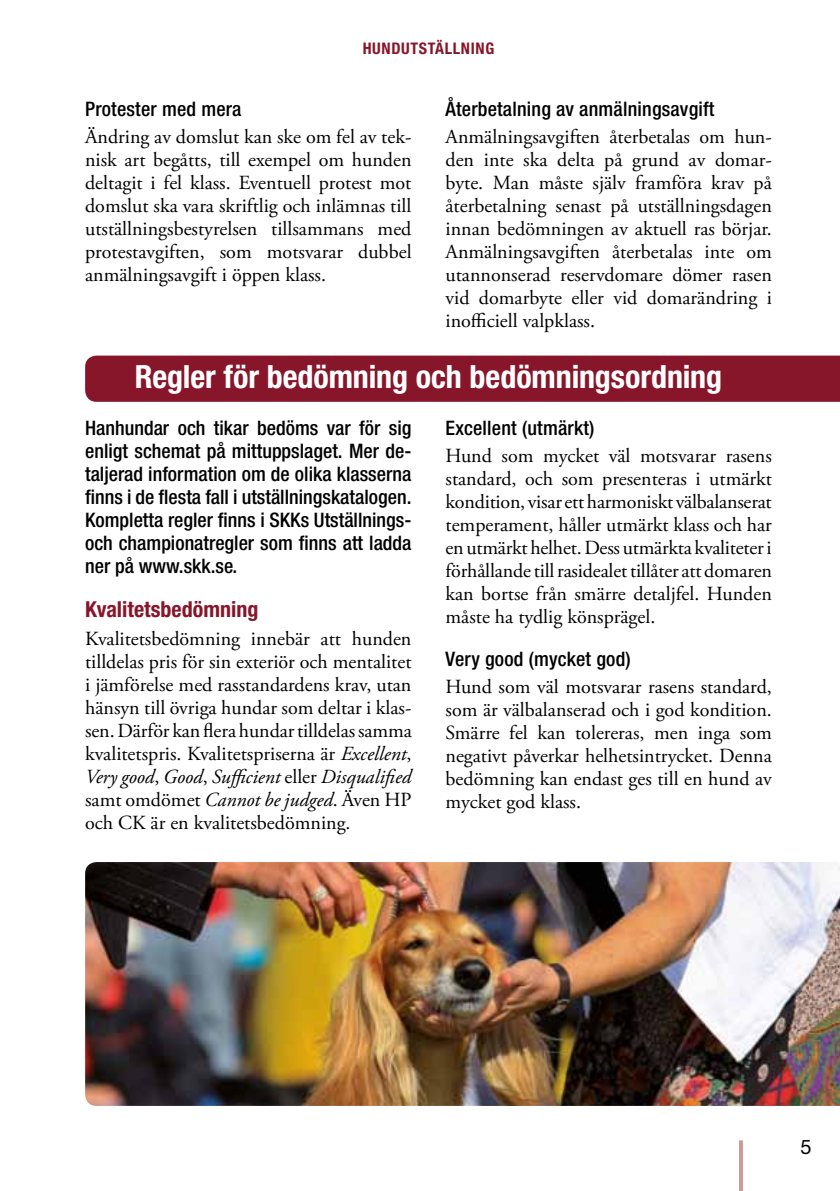
<style>
.page{position:relative;width:840px;height:1191px;background:#fff}
.page>*{position:absolute;margin:0;border:0;box-sizing:border-box;transform-origin:0 0}
.t1{font:700 condensed 32px "Helvetica Neue LT Std";letter-spacing:-.005em;color:#fff}
.t2{font:700 condensed 22px "Helvetica Neue LT Std";color:#87162b}
.t3{font:20px/23px "Adobe Garamond Pro";color:#000;text-align:justify}
.t4{font:500 condensed 20px/23px "Helvetica Neue LT Std";letter-spacing:.01em;color:#000;text-align:justify}
.t5{font:20px "Helvetica Neue LT Std";color:#000}
.t6{font:700 condensed 16px "Helvetica Neue LT Std";letter-spacing:.04em;color:#87162b}
.s1{font-style:italic}
</style>
<div class="page">
<svg style="left:739px;top:1140px;width:3px;height:51px"></svg>
<div style="left:85px;top:355px;width:754px;height:47px;background:#87162b"></div>
<img style="left:85px;top:862px;width:754px;height:244px">
<p class="t6" style="left:362px;top:39px;width:133px">HUNDUTSTÄLLNING</p>
<p class="t4" style="left:85px;top:97px;width:158px">Protester med mera</p>
<p class="t3" style="left:85px;top:126px;width:328px">Ändring av domslut kan ske om fel av tek&shy;nisk art begåtts, till exempel om hunden deltagit i fel klass. Eventuell protest mot domslut ska vara skriftlig och inlämnas till utställningsbestyrelsen tillsammans med protestavgiften, som motsvarar dubbel anmälningsavgift i öppen klass.</p>
<p class="t4" style="left:445px;top:97px;width:270px">Återbetalning av anmälningsavgift</p>
<p class="t3" style="left:445px;top:126px;width:328px">Anmälningsavgiften återbetalas om hun&shy;den inte ska delta på grund av domar&shy;byte. Man måste själv framföra krav på återbetalning senast på utställningsdagen innan bedömningen av aktuell ras börjar.<br>Anmälningsavgiften återbetalas inte om utannonserad reservdomare dömer rasen vid domarbyte eller vid domarändring i inofficiell valpklass.</p>
<h1 class="t1" style="left:135px;top:357px;width:588px">Regler för bedömning och bedömningsordning</h1>
<p class="t4" style="left:85px;top:416px;width:328px">Hanhundar och tikar bedöms var för sig enligt schemat på mittuppslaget. Mer de&shy;taljerad information om de olika klasserna finns i de flesta fall i utställningskatalogen.<br>Kompletta regler finns i SKKs Utställnings&shy;och championatregler som finns att ladda ner på www.skk.se.</p>
<p class="t2" style="left:85px;top:596px;width:175px">Kvalitetsbedömning</p>
<p class="t3" style="left:85px;top:627px;width:328px">Kvalitetsbedömning innebär att hunden tilldelas pris för sin exteriör och mentalitet i jämförelse med rasstandardens krav, utan hänsyn till övriga hundar som deltar i klas&shy;sen. Därför kan flera hundar tilldelas samma kvalitetspris. Kvalitetspriserna är <span class="s1">Excellent</span>, <span class="s1">Very good</span>, <span class="s1">Good</span>, <span class="s1">Sufficient</span> eller <span class="s1">Disqualified </span>samt omdömet <span class="s1">Cannot be judged</span>. Även HP och CK är en kvalitetsbedömning.</p>
<p class="t4" style="left:445px;top:416px;width:150px">Excellent (utmärkt)</p>
<p class="t3" style="left:445px;top:445px;width:328px">Hund som mycket väl motsvarar rasens standard, och som presenteras i utmärkt kondition, visar ett harmoniskt välbalanserat temperament, håller utmärkt klass och har en utmärkt helhet. Dess utmärkta kvaliteter i förhållande till rasidealet tillåter att domaren kan bortse från smärre detaljfel. Hunden måste ha tydlig könsprägel.</p>
<p class="t4" style="left:445px;top:647px;width:186px">Very good (mycket god)</p>
<p class="t3" style="left:445px;top:676px;width:328px">Hund som väl motsvarar rasens standard, som är välbalanserad och i god kondition.<br>Smärre fel kan tolereras, men inga som negativt påverkar helhetsintrycket. Denna bedömning kan endast ges till en hund av mycket god klass.</p>
<p class="t5" style="left:800px;top:1135px;width:13px">5</p>
</div>
